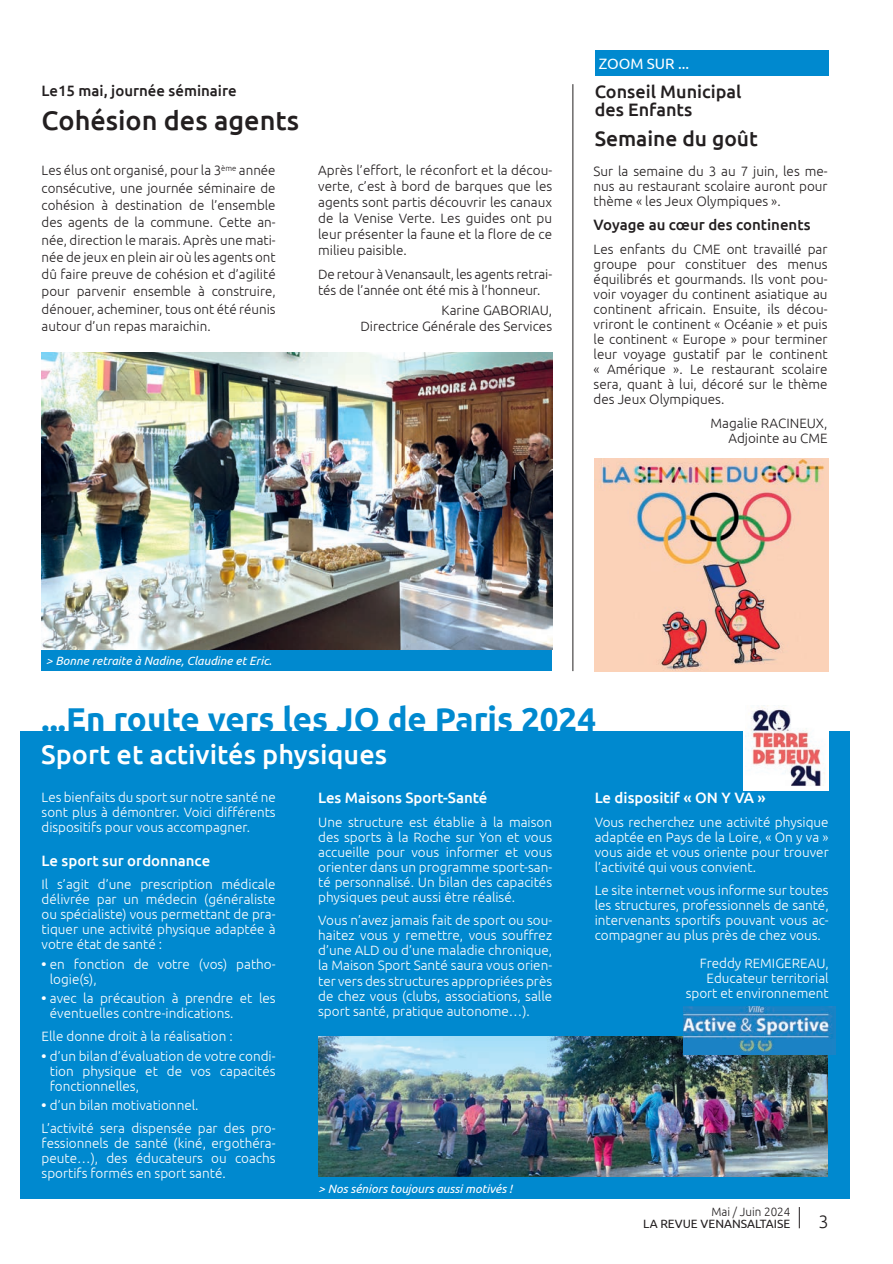
<style>
.page{position:relative;width:893px;height:1264px;background:#fff}
.page>*{position:absolute;margin:0;border:0;box-sizing:border-box;transform-origin:0 0}
.t1{font:700 33px "Ubuntu";color:#0089cf}
.t2{font:500 27px "Ubuntu";color:#fff}
.t3{font:500 27px "Ubuntu";color:#231f20}
.t4{font:500 21px "Ubuntu";color:#231f20}
.t5{font:500 18px/18px "Ubuntu";color:#231f20}
.t6{font:300 18px "Ubuntu";color:#231f20}
.t7{font:500 15px "Ubuntu";color:#fff}
.t8{font:500 15px "Ubuntu";color:#231f20}
.t9{font:15px "Ubuntu";color:#fff}
.t10{font:300 13.5px/15px "Ubuntu";color:#fff;text-align:justify}
.t11{font:300 13.5px/15px "Ubuntu";color:#231f20;text-align:justify}
.t12{font:italic 12px "Ubuntu";color:#fff}
.t13{font:12px "Ubuntu";color:#231f20}
.t14{font:300 12px "Ubuntu";color:#231f20}
.s1{font-weight:700}
</style>
<div class="page">
<svg style="left:798px;top:1207px;width:1px;height:21px"></svg>
<div style="left:594px;top:50px;width:234px;height:26px;background:#0089cf"></div>
<img style="left:594px;top:458px;width:234px;height:213px">
<div style="left:42px;top:650px;width:510px;height:21px;background:#0089cf"></div>
<img style="left:42px;top:352px;width:510px;height:298px">
<div style="left:20px;top:730px;width:829px;height:468px;background:#0089cf"></div>
<div style="left:743px;top:705px;width:85px;height:86px;background:#fff"></div>
<img style="left:745px;top:705px;width:80px;height:81px">
<hr style="left:572px;top:84px;width:1px;height:587px;background:#231f20">
<img style="left:318px;top:1037px;width:509px;height:140px">
<img style="left:683px;top:1006px;width:152px;height:49px">
<p class="t8" style="left:42px;top:81px;width:196px">Le15 mai, journée séminaire</p>
<h2 class="t3" style="left:42px;top:103px;width:259px">Cohésion des agents</h2>
<p class="t11" style="left:42px;top:162px;width:235px;line-height:17.2px">Les élus ont organisé, pour la 3<sup>ème</sup> année consécutive, une journée séminaire de cohésion à destination de l’ensemble des agents de la commune. Cette an&shy;née, direction le marais. Après une mati&shy;née de jeux en plein air où les agents ont dû faire preuve de cohésion et d’agilité pour parvenir ensemble à construire, dénouer, acheminer, tous ont été réunis autour d’un repas maraichin.</p>
<p class="t11" style="left:318px;top:162px;width:235px;line-height:15.9px">Après l’effort, le réconfort et la décou&shy;verte, c’est à bord de barques que les agents sont partis découvrir les canaux de la Venise Verte. Les guides ont pu leur présenter la faune et la flore de ce milieu paisible.</p>
<p class="t11" style="left:318px;top:266px;width:235px;line-height:15.9px">De retour à Venansault, les agents retrai&shy;tés de l’année ont été mis à l’honneur.</p>
<p class="t11" style="left:360px;top:302px;width:193px;line-height:15.9px;text-align:right">Karine GABORIAU,<br>Directrice Générale des Services</p>
<p class="t9" style="left:599px;top:54px;width:92px">ZOOM SUR ...</p>
<h3 class="t5" style="left:594px;top:82px;width:148px">Conseil Municipal des Enfants</h3>
<h3 class="t4" style="left:594px;top:125px;width:165px">Semaine du goût</h3>
<p class="t11" style="left:593px;top:163px;width:235px">Sur la semaine du 3 au 7 juin, les me&shy;nus au restaurant scolaire auront pour thème « les Jeux Olympiques ».</p>
<p class="t8" style="left:593px;top:216px;width:218px">Voyage au cœur des continents</p>
<p class="t11" style="left:593px;top:241px;width:235px">Les enfants du CME ont travaillé par groupe pour constituer des menus équilibrés et gourmands. Ils vont pou&shy;voir voyager du continent asiatique au continent africain. Ensuite, ils décou&shy;vriront le continent « Océanie » et puis le continent « Europe » pour terminer leur voyage gustatif par le continent « Amérique ». Le restaurant scolaire sera, quant à lui, décoré sur le thème des Jeux Olympiques.</p>
<p class="t11" style="left:710px;top:415px;width:118px;text-align:right">Magalie RACINEUX,<br>Adjointe au CME</p>
<p class="t12" style="left:46px;top:653px;width:227px">&gt; Bonne retraite à Nadine, Claudine et Eric.</p>
<h1 class="t1" style="left:42px;top:699px;width:556px">...En route vers les JO de Paris 2024</h1>
<h2 class="t2" style="left:41px;top:737px;width:347px">Sport et activités physiques</h2>
<p class="t10" style="left:42px;top:789px;width:235px">Les bienfaits du sport sur notre santé ne sont plus à démontrer. Voici différents dispositifs pour vous accompagner.</p>
<p class="t7" style="left:42px;top:851px;width:170px">Le sport sur ordonnance</p>
<p class="t10" style="left:42px;top:876px;width:235px">Il s’agit d’une prescription médicale délivrée par un médecin (généraliste ou spécialiste) vous permettant de pra&shy;tiquer une activité physique adaptée à votre état de santé :</p>
<p class="t10" style="left:50px;top:956px;width:227px;text-indent:-8px"><span class="s1">•</span> en fonction de votre (vos) patho&shy;logie(s),</p>
<p class="t10" style="left:50px;top:990px;width:227px;text-indent:-8px"><span class="s1">•</span> avec la précaution à prendre et les éventuelles contre-indications.</p>
<p class="t10" style="left:42px;top:1028px;width:193px">Elle donne droit à la réalisation :</p>
<p class="t10" style="left:50px;top:1048px;width:227px;text-indent:-8px"><span class="s1">•</span> d’un bilan d’évaluation de votre condi&shy;tion physique et de vos capacités fonctionnelles,</p>
<p class="t10" style="left:42px;top:1093px;width:235px;line-height:23.5px"><span class="s1">•</span> d’un bilan motivationnel.<br>L’activité sera dispensée par des pro-</p>
<p class="t10" style="left:42px;top:1135px;width:235px">fessionnels de santé (kiné, ergothéra&shy;peute…), des éducateurs ou coachs sportifs formés en sport santé.</p>
<p class="t7" style="left:318px;top:788px;width:171px">Les Maisons Sport-Santé</p>
<p class="t10" style="left:318px;top:814px;width:235px">Une structure est établie à la maison des sports à la Roche sur Yon et vous accueille pour vous informer et vous orienter dans un programme sport-san&shy;té personnalisé. Un bilan des capacités physiques peut aussi être réalisé.</p>
<p class="t10" style="left:318px;top:913px;width:235px">Vous n’avez jamais fait de sport ou sou&shy;haitez vous y remettre, vous souffrez d’une ALD ou d’une maladie chronique, la Maison Sport Santé saura vous orien&shy;ter vers des structures appropriées près de chez vous (clubs, associations, salle sport santé, pratique autonome…).</p>
<p class="t12" style="left:318px;top:1181px;width:195px">&gt; Nos séniors toujours aussi motivés !</p>
<p class="t7" style="left:594px;top:788px;width:173px">Le dispositif « ON Y VA »</p>
<p class="t10" style="left:594px;top:814px;width:235px">Vous recherchez une activité physique adaptée en Pays de la Loire, « On y va » vous aide et vous oriente pour trouver l’activité qui vous convient.</p>
<p class="t10" style="left:594px;top:883px;width:235px">Le site internet vous informe sur toutes les structures, professionnels de santé, intervenants sportifs pouvant vous ac&shy;compagner au plus près de chez vous.</p>
<p class="t10" style="left:685px;top:955px;width:144px;text-align:right">Freddy REMIGEREAU,<br>Educateur territorial sport et environnement</p>
<p class="t14" style="left:711px;top:1204px;width:80px">Mai / Juin 2024</p>
<p class="t13" style="left:643px;top:1216px;width:149px">LA REVUE VENANSALTAISE</p>
<h3 class="t6" style="left:818px;top:1211px;width:12px">3</h3>
</div>
